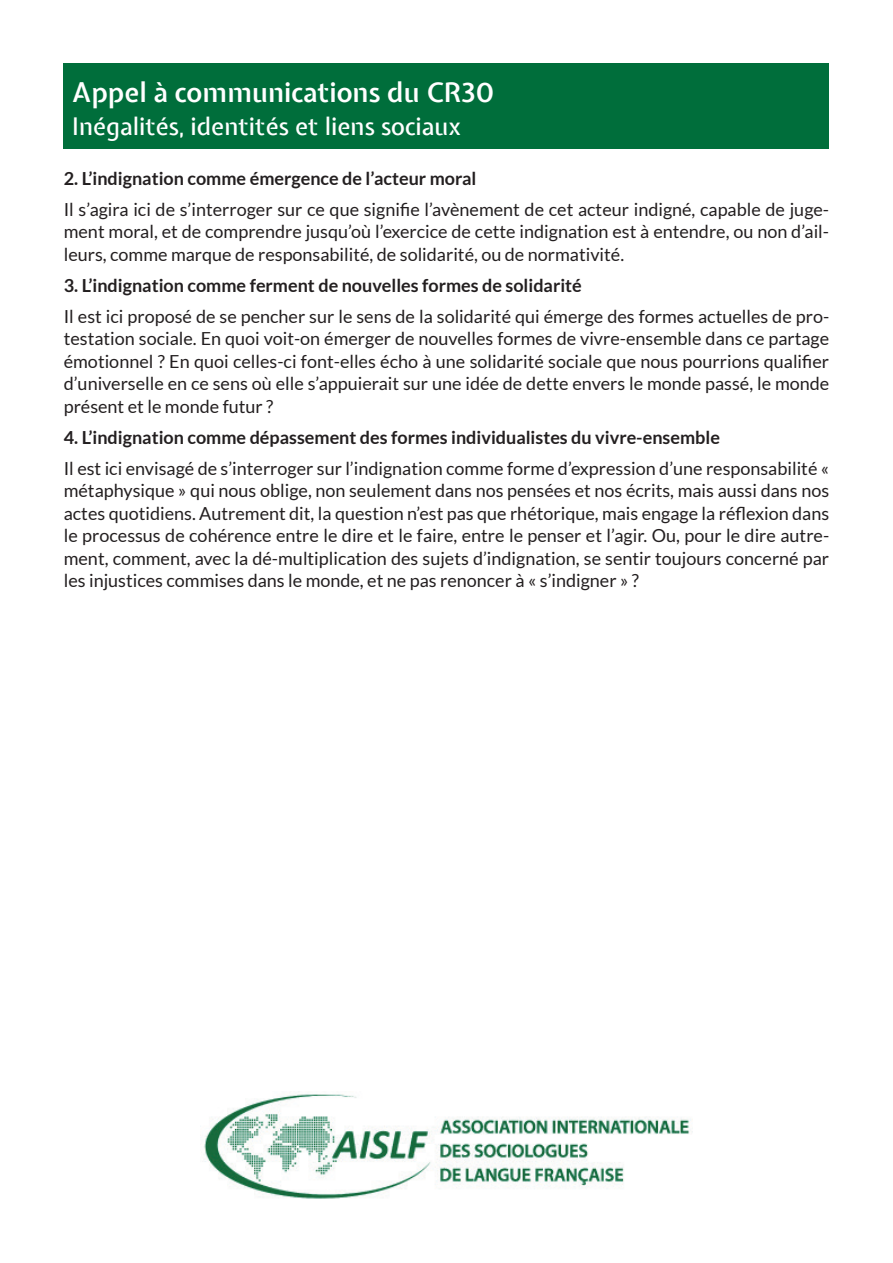
<style>
.page{position:relative;width:893px;height:1263px;background:#fff}
.page>*{position:absolute;margin:0;border:0;box-sizing:border-box;transform-origin:0 0}
.t1{font:600 27px "Expletus Sans";color:#fff}
.t2{font:500 24px "Expletus Sans";color:#fff}
.t3{font:18px/22.5px "Lato";color:#231f20;text-align:justify}
.t4{font:700 18px "Lato";color:#231f20}
</style>
<div class="page">
<div style="left:64px;top:64px;width:765px;height:85px;background:#006e3b"></div>
<img style="left:204px;top:1094px;width:489px;height:105px">
<h1 class="t1" style="left:72px;top:78px;width:424px">Appel à communications du CR30</h1>
<h2 class="t2" style="left:72px;top:113px;width:390px">Inégalités, identités et liens sociaux</h2>
<p class="t4" style="left:64px;top:168px;width:414px">2. L’indignation comme émergence de l’acteur moral</p>
<p class="t3" style="left:64px;top:198px;width:767px">Il s’agira ici de s’interroger sur ce que signifie l’avènement de cet acteur indigné, capable de juge&shy;ment moral, et de comprendre jusqu’où l’exercice de cette indignation est à entendre, ou non d’ail&shy;leurs, comme marque de responsabilité, de solidarité, ou de normativité.</p>
<p class="t4" style="left:64px;top:275px;width:520px">3. L’indignation comme ferment de nouvelles formes de solidarité</p>
<p class="t3" style="left:64px;top:305px;width:767px">Il est ici proposé de se pencher sur le sens de la solidarité qui émerge des formes actuelles de pro&shy;testation sociale. En quoi voit-on émerger de nouvelles formes de vivre-ensemble dans ce partage émotionnel ? En quoi celles-ci font-elles écho à une solidarité sociale que nous pourrions qualifier d’universelle en ce sens où elle s’appuierait sur une idée de dette envers le monde passé, le monde présent et le monde futur ?</p>
<p class="t4" style="left:64px;top:427px;width:658px">4. L’indignation comme dépassement des formes individualistes du vivre-ensemble</p>
<p class="t3" style="left:64px;top:457px;width:767px">Il est ici envisagé de s’interroger sur l’indignation comme forme d’expression d’une responsabilité « métaphysique » qui nous oblige, non seulement dans nos pensées et nos écrits, mais aussi dans nos actes quotidiens. Autrement dit, la question n’est pas que rhétorique, mais engage la réflexion dans le processus de cohérence entre le dire et le faire, entre le penser et l’agir. Ou, pour le dire autre&shy;ment, comment, avec la dé-multiplication des sujets d’indignation, se sentir toujours concerné par les injustices commises dans le monde, et ne pas renoncer à « s’indigner » ?</p>
</div>
